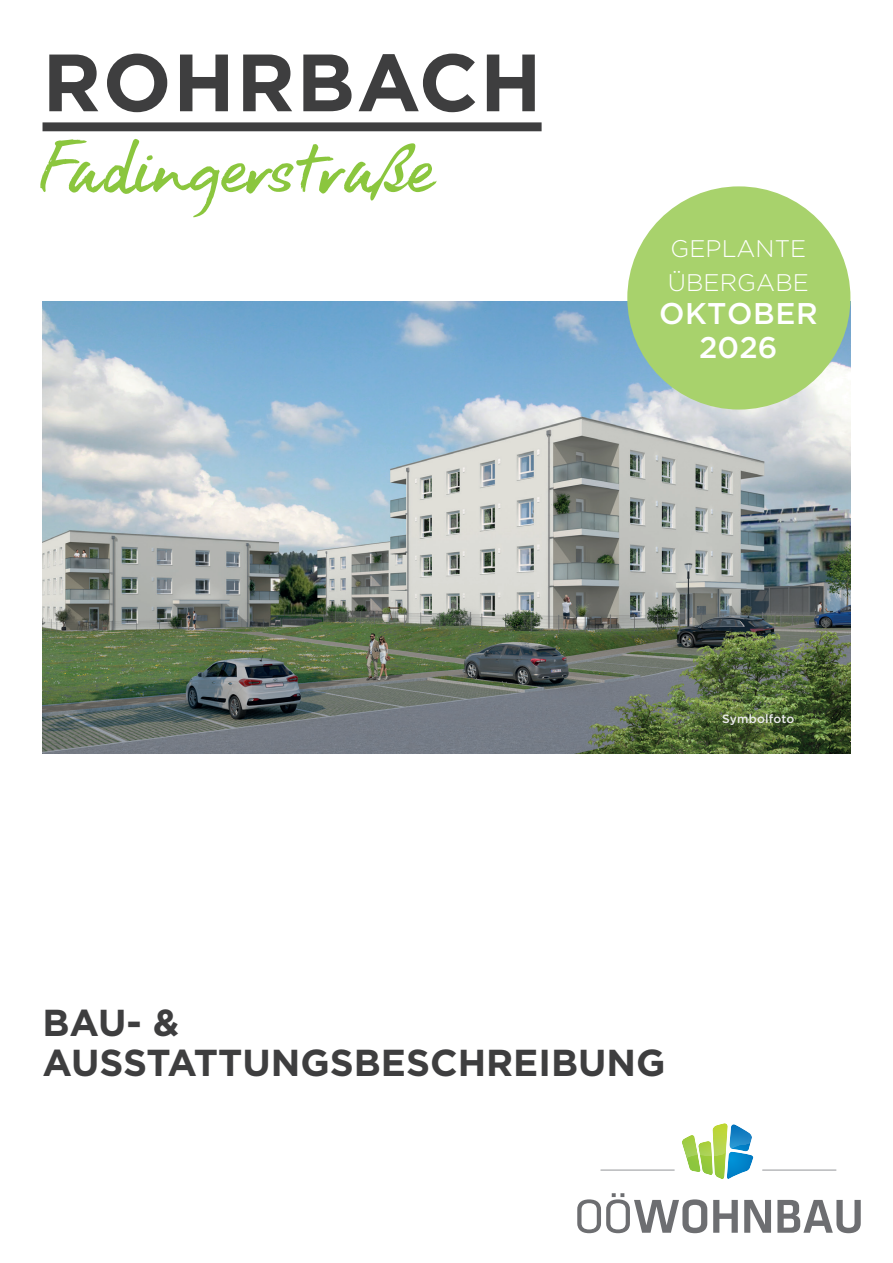
<style>
.page{position:relative;width:893px;height:1263px;background:#fff}
.page>*{position:absolute;margin:0;border:0;box-sizing:border-box;transform-origin:0 0}
.t1{font:135px "Aroha";letter-spacing:-.01em;color:#8bc63e}
.t2{font:700 81px "Gotham";letter-spacing:.02em;color:#3e3e3f}
.t3{font:700 37.5px/40.5px "Gotham";color:#3e3e3f}
.t4{font:500 30px/33.6px "Gotham";letter-spacing:.02em;color:#fff;text-align:center}
.t5{font:300 24px/33.6px "Gotham";letter-spacing:.005em;color:#fff}
.t6{font:500 12px "Gotham";letter-spacing:.015em;color:#ececee}
.s1{font-family:"Brush Script";font-size:75px}
</style>
<div class="page">
<img style="left:43px;top:301px;width:807px;height:452px">
<hr style="left:763px;top:1170px;width:73px;height:1px;background:#939598">
<hr style="left:601px;top:1170px;width:73px;height:1px;background:#939598">
<svg style="left:577px;top:1193px;width:130px;height:40px"></svg>
<svg style="left:713px;top:1200px;width:25px;height:33px"></svg>
<svg style="left:744px;top:1200px;width:27px;height:33px"></svg>
<svg style="left:777px;top:1200px;width:84px;height:33px"></svg>
<svg style="left:682px;top:1123px;width:72px;height:56px"></svg>
<div style="left:627px;top:186px;width:223px;height:224px;background:#a8d26c;border-radius:50%"></div>
<div style="left:43px;top:122px;width:499px;height:9px;background:#3e3e3f"></div>
<h2 class="t2" style="left:43px;top:46px;width:501px">ROHRBACH</h2>
<h1 class="t1" style="left:40px;top:98px;width:396px">Fadingerstra<span class="s1">ß</span>e</h1>
<p class="t5" style="left:668px;top:233px;width:143px">GEPLANTE<br>ÜBERGABE</p>
<p class="t4" style="left:659px;top:298px;width:160px">OKTOBER<br>2026</p>
<p class="t6" style="left:722px;top:714px;width:73px">Symbolfoto</p>
<p class="t3" style="left:43px;top:1004px;width:624px">BAU- &amp;<br>AUSSTATTUNGSBESCHREIBUNG</p>
</div>
